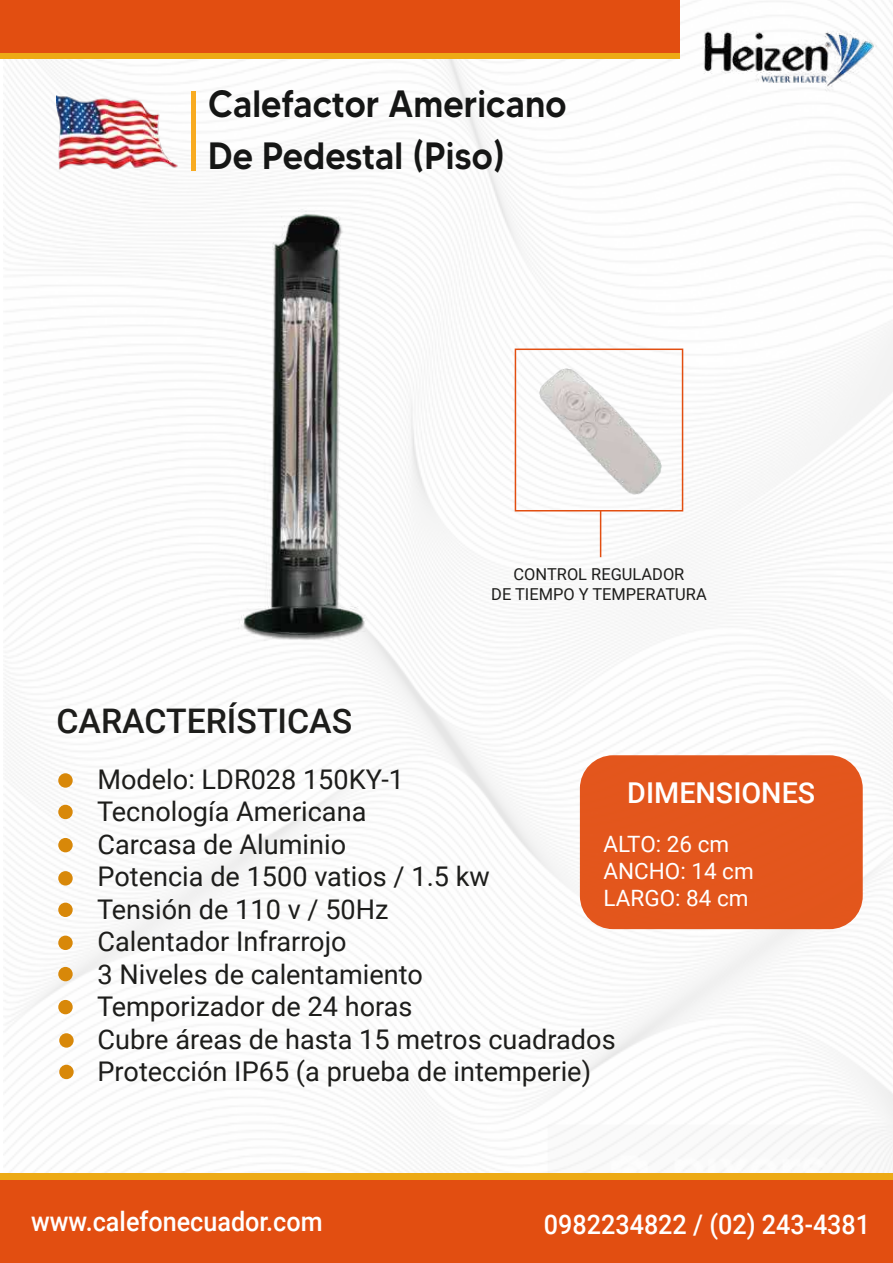
<style>
.page{position:relative;width:893px;height:1263px;background:#fff}
.page>*{position:absolute;margin:0;border:0;box-sizing:border-box;transform-origin:0 0}
.t1{font:500 37.95px/51.4px "MADETOMMY";color:#151615;scale:.93 1}
.t2{font:500 33.9px "Roboto";color:#1d1d1b}
.t3{font:500 28.8px "Roboto";color:#fff}
.t4{font:27.15px/32.5px "Roboto";color:#1d1d1b}
.t5{font:500 27px "Roboto";color:#fff;scale:.93 1}
.t6{font:22.5px/27px "Roboto";color:#fff}
.t7{font:16.5px/19.6px "Roboto";color:#1d1d1b;text-align:center}
</style>
<div class="page">
<img style="left:3px;top:0;width:890px;height:1173px">
<div style="left:0;top:1173px;width:893px;height:82px;background:#edaa15"></div>
<div style="left:0;top:1181px;width:893px;height:82px;background:#e24e11"></div>
<img style="left:696px;top:22px;width:184px;height:75px">
<svg style="left:0;top:52px;width:679px;height:6px;background:#eb9a14"></svg>
<div style="left:0;top:0;width:679px;height:52px;background:#e24e11"></div>
<div style="left:58px;top:773px;width:15px;height:15px;background:#d88809;border-radius:50%"></div>
<div style="left:58px;top:805px;width:15px;height:14px;background:#d88809;border-radius:50%"></div>
<div style="left:58px;top:838px;width:15px;height:14px;background:#d88809;border-radius:50%"></div>
<div style="left:58px;top:871px;width:15px;height:14px;background:#d88809;border-radius:50%"></div>
<div style="left:58px;top:903px;width:15px;height:14px;background:#d88809;border-radius:50%"></div>
<div style="left:58px;top:935px;width:15px;height:15px;background:#d88809;border-radius:50%"></div>
<div style="left:58px;top:967px;width:15px;height:14px;background:#d88809;border-radius:50%"></div>
<div style="left:58px;top:1000px;width:15px;height:14px;background:#d88809;border-radius:50%"></div>
<div style="left:59px;top:1033px;width:15px;height:15px;background:#d88809;border-radius:50%"></div>
<div style="left:59px;top:1065px;width:15px;height:14px;background:#d88809;border-radius:50%"></div>
<div style="left:580px;top:755px;width:283px;height:174px;background:#e3561d;border-radius:33px"></div>
<img style="left:186px;top:200px;width:195px;height:445px">
<img style="left:520px;top:359px;width:160px;height:144px">
<div style="left:515px;top:349px;width:168px;height:162px;border:2px solid #e24e11"></div>
<hr style="left:600px;top:511px;width:1px;height:46px;background:#e24e11">
<hr style="left:192px;top:91px;width:4px;height:80px;background:#f8ab21">
<img style="left:56px;top:95px;width:124px;height:77px">
<h1 class="t1" style="left:208px;top:78px;width:387px">Calefactor Americano<br>De Pedestal (Piso)</h1>
<p class="t7" style="left:491px;top:564px;width:217px">CONTROL REGULADOR<br>DE TIEMPO Y TEMPERATURA</p>
<p class="t2" style="left:56px;top:697px;width:297px">CARACTERÍSTICAS</p>
<p class="t4" style="left:97px;top:762px;width:520px">Modelo: LDR028 150KY-1<br>Tecnología Americana<br>Carcasa de Aluminio<br>Potencia de 1500 vatios / 1.5 kw<br>Tensión de 110 v / 50Hz<br>Calentador Infrarrojo<br>3 Niveles de calentamiento<br>Temporizador de 24 horas<br>Cubre áreas de hasta 15 metros cuadrados<br>Protección IP65 (a prueba de intemperie)</p>
<p class="t3" style="left:627px;top:772px;width:189px">DIMENSIONES</p>
<p class="t6" style="left:603px;top:829px;width:152px">ALTO: 26 cm<br>ANCHO: 14 cm<br>LARGO: 84 cm</p>
<p class="t5" style="left:31px;top:1203px;width:315px">www.calefonecuador.com</p>
<p class="t5" style="left:544px;top:1206px;width:352px">0982234822 / (02) 243-4381</p>
</div>
